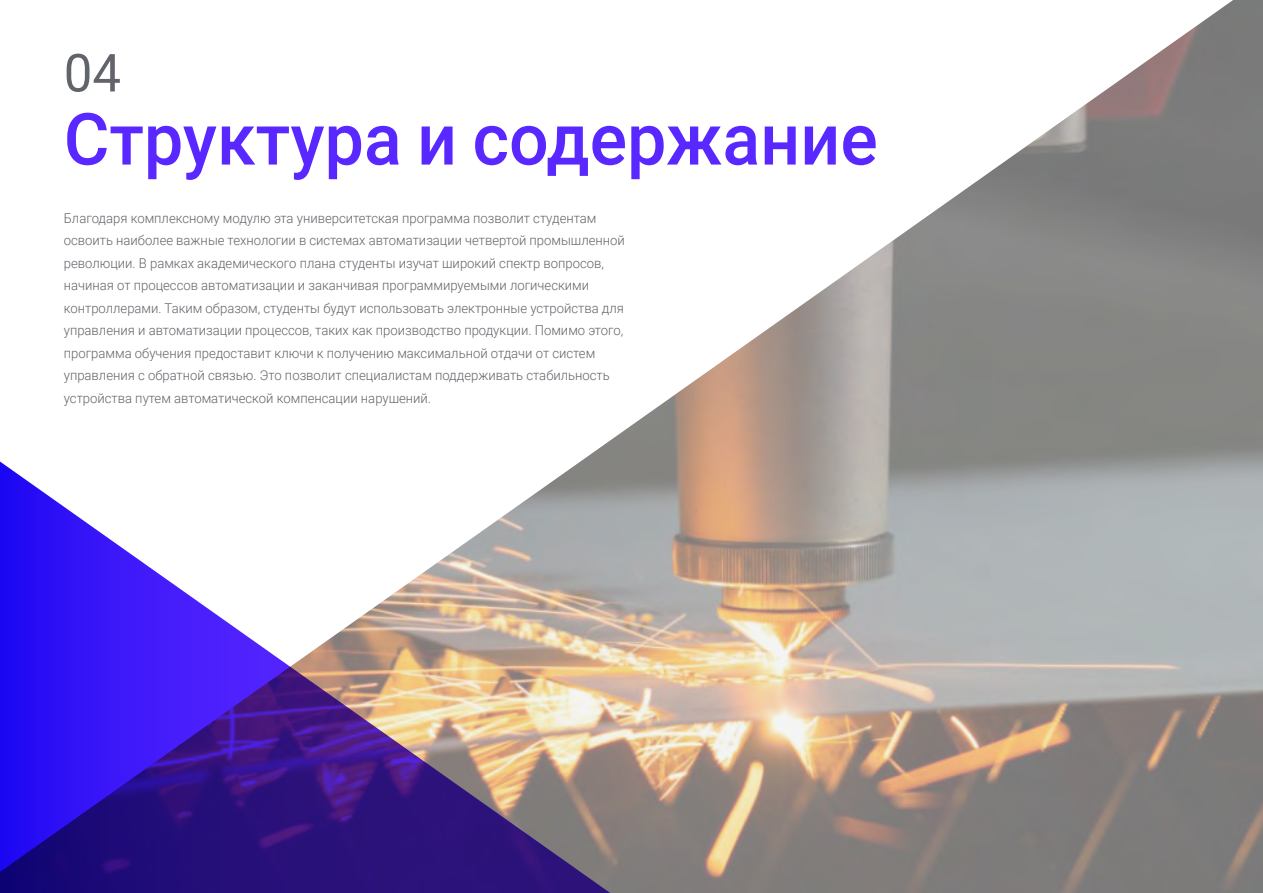
<style>
.page{position:relative;width:1263px;height:893px;background:#fff}
.page>*{position:absolute;margin:0;border:0;box-sizing:border-box;transform-origin:0 0}
.t1{font:500 72px "Roboto";color:#5927ff}
.t2{font:52.5px "Roboto";color:#61646a}
.t3{font:300 13.5px/22.5px "Roboto";color:#61646a}
</style>
<div class="page">
<img style="left:602px;top:0;width:661px;height:893px">
<svg style="left:0;top:446px;width:640px;height:447px"></svg>
<h2 class="t2" style="left:64px;top:36px;width:59px">04</h2>
<h1 class="t1" style="left:64px;top:89px;width:815px">Структура и содержание</h1>
<p class="t3" style="left:64px;top:206px;width:563px">Благодаря комплексному модулю эта университетская программа позволит студентам освоить наиболее важные технологии в системах автоматизации четвертой промышленной революции. В рамках академического плана студенты изучат широкий спектр вопросов, начиная от процессов автоматизации и заканчивая программируемыми логическими контроллерами. Таким образом, студенты будут использовать электронные устройства для управления и автоматизации процессов, таких как производство продукции. Помимо этого, программа обучения предоставит ключи к получению максимальной отдачи от систем управления с обратной связью. Это позволит специалистам поддерживать стабильность устройства путем автоматической компенсации нарушений.</p>
</div>
